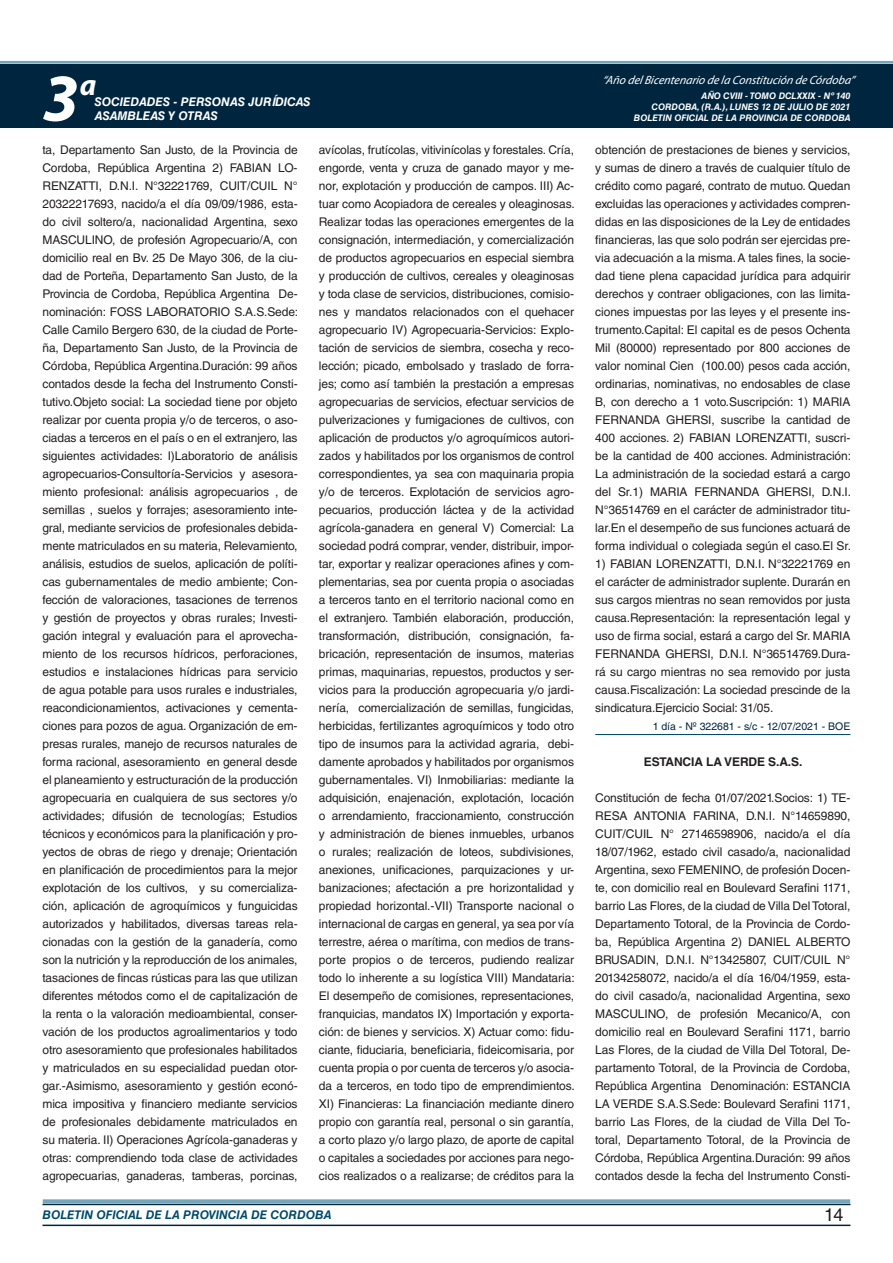
<style>
.page{position:relative;width:893px;height:1263px;background:#fff}
.page>*{position:absolute;margin:0;border:0;box-sizing:border-box;transform-origin:0 0}
.t1{font:italic 700 67.5px "Myriad Pro";color:#fff}
.t2{font:italic 700 30px "Myriad Pro";color:#fff}
.t3{font:18px "Helvetica LT Std";color:#231f20}
.t4{font:12px/18px "Helvetica LT Std";letter-spacing:-.01em;color:#231f20;text-align:justify}
.t5{font:italic 12px "Myriad Pro";color:#fff}
.t6{font:italic 700 12px "Helvetica LT Std";color:#fff}
.t7{font:italic 700 12px "Helvetica LT Std";color:#004b6c}
.t8{font:700 12px "Helvetica LT Std";letter-spacing:-.01em;color:#231f20}
.t9{font:10.5px "Helvetica LT Std";color:#00263f}
.t10{font:italic 700 9px/10.8px "Helvetica LT Std";color:#fff;text-align:right}
</style>
<div class="page">
<div style="left:0;top:61px;width:893px;height:6px;background:#fff;opacity:.75"></div>
<div style="left:0;top:64px;width:893px;height:64px;background:#00263f"></div>
<hr style="left:43px;top:1224px;width:807px;height:2px;background:#00263f">
<div style="left:42px;top:1198px;width:809px;height:8px;background:#fff;opacity:.75"></div>
<hr style="left:595px;top:734px;width:255px;height:1px;background:#004b6c">
<h1 class="t1" style="left:43px;top:54px;width:38px">3</h1>
<h2 class="t2" style="left:80px;top:66px;width:18px">a</h2>
<p class="t6" style="left:95px;top:94px;width:217px">SOCIEDADES - PERSONAS JURÍDICAS</p>
<p class="t6" style="left:95px;top:109px;width:125px">ASAMBLEAS Y OTRAS</p>
<p class="t5" style="left:603px;top:72px;width:254px">“Año delBicentenario de la Constitución de Córdoba”</p>
<p class="t10" style="left:634px;top:91px;width:218px">AÑO CVIII - TOMO DCLXXIX - Nº 140<br>CORDOBA, (R.A.), LUNES 12 DE JULIO DE 2021<br>BOLETIN OFICIAL DE LA PROVINCIA DE CORDOBA</p>
<p class="t4" style="left:43px;top:141px;width:257px">ta, Departamento San Justo, de la Provincia de Cordoba, República Argentina 2) FABIAN LO-RENZATTI, D.N.I. N°32221769, CUIT/CUIL N° 20322217693, nacido/a el día 09/09/1986, esta&shy;do civil soltero/a, nacionalidad Argentina, sexo MASCULINO, de profesión Agropecuario/A, con domicilio real en Bv. 25 De Mayo 306, de la ciu&shy;dad de Porteña, Departamento San Justo, de la Provincia de Cordoba, República Argentina De&shy;nominación: FOSS LABORATORIO S.A.S.Sede:<br>Calle Camilo Bergero 630, de la ciudad de Porte&shy;ña, Departamento San Justo, de la Provincia de Córdoba, República Argentina.Duración: 99 años contados desde la fecha del Instrumento Consti&shy;tutivo.Objeto social: La sociedad tiene por objeto realizar por cuenta propia y/o de terceros, o aso&shy;ciadas a terceros en el país o en el extranjero, las siguientes actividades: I)Laboratorio de análisis agropecuarios-Consultoría-Servicios y asesora&shy;miento profesional: análisis agropecuarios , de semillas , suelos y forrajes; asesoramiento inte&shy;gral, mediante servicios de profesionales debida&shy;mente matriculados en su materia, Relevamiento, análisis, estudios de suelos, aplicación de políti&shy;cas gubernamentales de medio ambiente; Con&shy;fección de valoraciones, tasaciones de terrenos y gestión de proyectos y obras rurales; Investi&shy;gación integral y evaluación para el aprovecha&shy;miento de los recursos hídricos, perforaciones, estudios e instalaciones hídricas para servicio de agua potable para usos rurales e industriales, reacondicionamientos, activaciones y cementa&shy;ciones para pozos de agua. Organización de em&shy;presas rurales, manejo de recursos naturales de forma racional, asesoramiento en general desde el planeamiento y estructuración de la producción agropecuaria en cualquiera de sus sectores y/o actividades; difusión de tecnologías; Estudios técnicos y económicos para la planificación y pro&shy;yectos de obras de riego y drenaje; Orientación en planificación de procedimientos para la mejor explotación de los cultivos, y su comercializa&shy;ción, aplicación de agroquímicos y funguicidas autorizados y habilitados, diversas tareas rela&shy;cionadas con la gestión de la ganadería, como son la nutrición y la reproducción de los animales, tasaciones de fincas rústicas para las que utilizan diferentes métodos como el de capitalización de la renta o la valoración medioambiental, conser&shy;vación de los productos agroalimentarios y todo otro asesoramiento que profesionales habilitados y matriculados en su especialidad puedan otor&shy;gar.-Asimismo, asesoramiento y gestión econó&shy;mica impositiva y financiero mediante servicios de profesionales debidamente matriculados en su materia. II) Operaciones Agrícola-ganaderas y otras: comprendiendo toda clase de actividades agropecuarias, ganaderas, tamberas, porcinas,</p>
<p class="t4" style="left:319px;top:141px;width:257px">avícolas, frutícolas, vitivinícolas y forestales. Cría, engorde, venta y cruza de ganado mayor y me&shy;nor, explotación y producción de campos. III) Ac&shy;tuar como Acopiadora de cereales y oleaginosas.<br>Realizar todas las operaciones emergentes de la consignación, intermediación, y comercialización de productos agropecuarios en especial siembra y producción de cultivos, cereales y oleaginosas y toda clase de servicios, distribuciones, comisio&shy;nes y mandatos relacionados con el quehacer agropecuario IV) Agropecuaria-Servicios: Explo&shy;tación de servicios de siembra, cosecha y reco&shy;lección; picado, embolsado y traslado de forra&shy;jes; como así también la prestación a empresas agropecuarias de servicios, efectuar servicios de pulverizaciones y fumigaciones de cultivos, con aplicación de productos y/o agroquímicos autori&shy;zados y habilitados por los organismos de control correspondientes, ya sea con maquinaria propia y/o de terceros. Explotación de servicios agro&shy;pecuarios, producción láctea y de la actividad agrícola-ganadera en general V) Comercial: La sociedad podrá comprar, vender, distribuir, impor&shy;tar, exportar y realizar operaciones afines y com&shy;plementarias, sea por cuenta propia o asociadas a terceros tanto en el territorio nacional como en el extranjero. También elaboración, producción, transformación, distribución, consignación, fa&shy;bricación, representación de insumos, materias primas, maquinarias, repuestos, productos y ser&shy;vicios para la producción agropecuaria y/o jardi&shy;nería, comercialización de semillas, fungicidas, herbicidas, fertilizantes agroquímicos y todo otro tipo de insumos para la actividad agraria, debi&shy;damente aprobados y habilitados por organismos gubernamentales. VI) Inmobiliarias: mediante la adquisición, enajenación, explotación, locación o arrendamiento, fraccionamiento, construcción y administración de bienes inmuebles, urbanos o rurales; realización de loteos, subdivisiones, anexiones, unificaciones, parquizaciones y ur&shy;banizaciones; afectación a pre horizontalidad y propiedad horizontal.-VII) Transporte nacional o internacional de cargas en general, ya sea por vía terrestre, aérea o marítima, con medios de trans&shy;porte propios o de terceros, pudiendo realizar todo lo inherente a su logística VIII) Mandataria:<br>El desempeño de comisiones, representaciones, franquicias, mandatos IX) Importación y exporta&shy;ción: de bienes y servicios. X) Actuar como: fidu&shy;ciante, fiduciaria, beneficiaria, fideicomisaria, por cuenta propia o por cuenta de terceros y/o asocia&shy;da a terceros, en todo tipo de emprendimientos.<br>XI) Financieras: La financiación mediante dinero propio con garantía real, personal o sin garantía, a corto plazo y/o largo plazo, de aporte de capital o capitales a sociedades por acciones para nego&shy;cios realizados o a realizarse; de créditos para la</p>
<p class="t4" style="left:595px;top:141px;width:257px">obtención de prestaciones de bienes y servicios, y sumas de dinero a través de cualquier título de crédito como pagaré, contrato de mutuo. Quedan excluidas las operaciones y actividades compren&shy;didas en las disposiciones de la Ley de entidades financieras, las que solo podrán ser ejercidas pre&shy;via adecuación a la misma. A tales fines, la socie&shy;dad tiene plena capacidad jurídica para adquirir derechos y contraer obligaciones, con las limita&shy;ciones impuestas por las leyes y el presente ins&shy;trumento.Capital: El capital es de pesos Ochenta Mil (80000) representado por 800 acciones de valor nominal Cien (100.00) pesos cada acción, ordinarias, nominativas, no endosables de clase B, con derecho a 1 voto.Suscripción: 1) MARIA FERNANDA GHERSI, suscribe la cantidad de 400 acciones. 2) FABIAN LORENZATTI, suscri&shy;be la cantidad de 400 acciones. Administración:<br>La administración de la sociedad estará a cargo del Sr.1) MARIA FERNANDA GHERSI, D.N.I.<br>N°36514769 en el carácter de administrador titu&shy;lar.En el desempeño de sus funciones actuará de forma individual o colegiada según el caso.El Sr.</p>
<p class="t4" style="left:595px;top:555px;width:257px">1) FABIAN LORENZATTI, D.N.I. N°32221769 en el carácter de administrador suplente. Durarán en sus cargos mientras no sean removidos por justa causa.Representación: la representación legal y uso de firma social, estará a cargo del Sr. MARIA FERNANDA GHERSI, D.N.I. N°36514769.Dura&shy;rá su cargo mientras no sea removido por justa causa.Fiscalización: La sociedad prescinde de la sindicatura.Ejercicio Social: 31/05.</p>
<p class="t9" style="left:653px;top:720px;width:199px">1 día - Nº 322681 - s/c - 12/07/2021 - BOE</p>
<p class="t8" style="left:644px;top:754px;width:160px">ESTANCIA LA VERDE S.A.S.</p>
<p class="t4" style="left:595px;top:789px;width:257px">Constitución de fecha 01/07/2021.Socios: 1) TE-RESA ANTONIA FARINA, D.N.I. N°14659890, CUIT/CUIL N° 27146598906, nacido/a el día 18/07/1962, estado civil casado/a, nacionalidad Argentina, sexo FEMENINO, de profesión Docen&shy;te, con domicilio real en Boulevard Serafini 1171, barrio Las Flores, de la ciudad de Villa Del Totoral, Departamento Totoral, de la Provincia de Cordo&shy;ba, República Argentina 2) DANIEL ALBERTO BRUSADIN, D.N.I. N°13425807, CUIT/CUIL N° 20134258072, nacido/a el día 16/04/1959, esta&shy;do civil casado/a, nacionalidad Argentina, sexo MASCULINO, de profesión Mecanico/A, con domicilio real en Boulevard Serafini 1171, barrio Las Flores, de la ciudad de Villa Del Totoral, De&shy;partamento Totoral, de la Provincia de Cordoba, República Argentina Denominación: ESTANCIA LA VERDE S.A.S.Sede: Boulevard Serafini 1171, barrio Las Flores, de la ciudad de Villa Del To&shy;toral, Departamento Totoral, de la Provincia de Córdoba, República Argentina.Duración: 99 años contados desde la fecha del Instrumento Consti-</p>
<p class="t7" style="left:43px;top:1208px;width:290px">BOLETIN OFICIAL DE LA PROVINCIA DE CORDOBA</p>
<h3 class="t3" style="left:824px;top:1204px;width:21px">14</h3>
</div>
